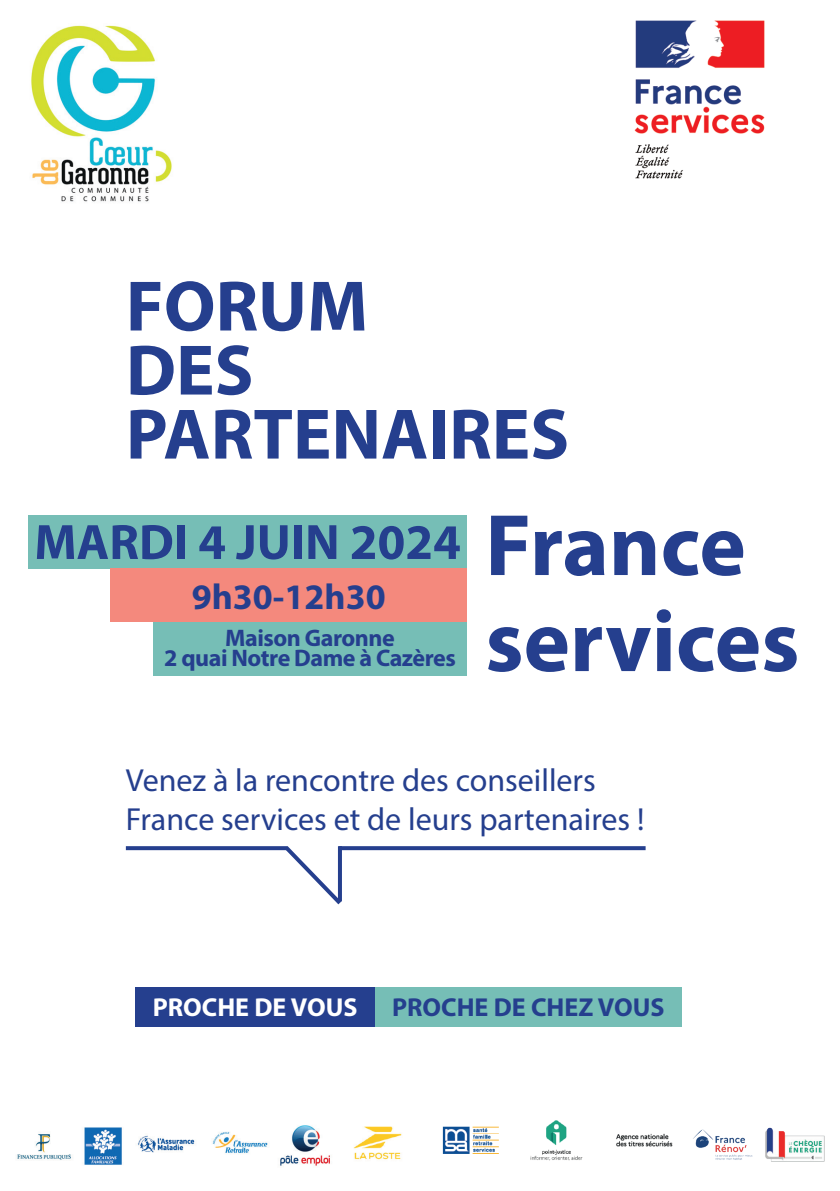
<style>
.page{position:relative;width:840px;height:1191px;background:#fff}
.page>*{position:absolute;margin:0;border:0;box-sizing:border-box;transform-origin:0 0}
.t1{font:700 88px/96px "Myriad Pro";color:#253f8e}
.t2{font:700 72px/64px "Myriad Pro";color:#253f8e}
.t3{font:700 50px "Myriad Pro";color:#253f8e}
.t4{font:700 36px "Myriad Pro";color:#253f8e}
.t5{font:32px/38.4px "Myriad Pro";color:#253f8e}
.t6{font:700 26px "Myriad Pro";color:#253f8e}
.t7{font:700 26px "Myriad Pro";color:#fff}
.t8{font:700 24px/20px "Myriad Pro";letter-spacing:-.02em;color:#253f8e;text-align:center}
</style>
<div class="page">
<img style="left:17px;top:1134px;width:54px;height:26px">
<img style="left:31px;top:25px;width:141px;height:177px">
<img style="left:634px;top:20px;width:131px;height:159px">
<img style="left:693px;top:1129px;width:60px;height:31px">
<img style="left:765px;top:1127px;width:59px;height:35px">
<div style="left:28px;top:515px;width:438px;height:54px;background:#76beb6"></div>
<div style="left:111px;top:568px;width:355px;height:54px;background:#f4897d"></div>
<div style="left:153px;top:622px;width:313px;height:54px;background:#76beb6"></div>
<svg style="left:126px;top:846px;width:154px;height:4px"></svg>
<svg style="left:345px;top:846px;width:300px;height:4px"></svg>
<svg style="left:280px;top:846px;width:65px;height:59px"></svg>
<div style="left:135px;top:986px;width:240px;height:40px;background:#253f8e"></div>
<div style="left:375px;top:986px;width:306px;height:40px;background:#76beb6"></div>
<img style="left:353px;top:1120px;width:320px;height:41px">
<img style="left:138px;top:1135px;width:57px;height:18px">
<img style="left:84px;top:1127px;width:38px;height:38px">
<img style="left:212px;top:1131px;width:56px;height:23px">
<img style="left:280px;top:1125px;width:50px;height:41px">
<h2 class="t2" style="left:126px;top:272px;width:444px">FORUM<br>DES<br>PARTENAIRES</h2>
<h3 class="t3" style="left:34px;top:509px;width:428px">MARDI 4 JUIN 2024</h3>
<p class="t4" style="left:192px;top:574px;width:195px">9h30-12h30</p>
<p class="t8" style="left:164px;top:627px;width:293px">Maison Garonne<br>2 quai Notre Dame à Cazères</p>
<h1 class="t1" style="left:485px;top:494px;width:315px">France services</h1>
<p class="t5" style="left:126px;top:761px;width:520px">Venez à la rencontre des conseillers<br>France services et de leurs partenaires !</p>
<p class="t7" style="left:153px;top:990px;width:206px">PROCHE DE VOUS</p>
<p class="t6" style="left:392px;top:990px;width:274px">PROCHE DE CHEZ VOUS</p>
</div>
